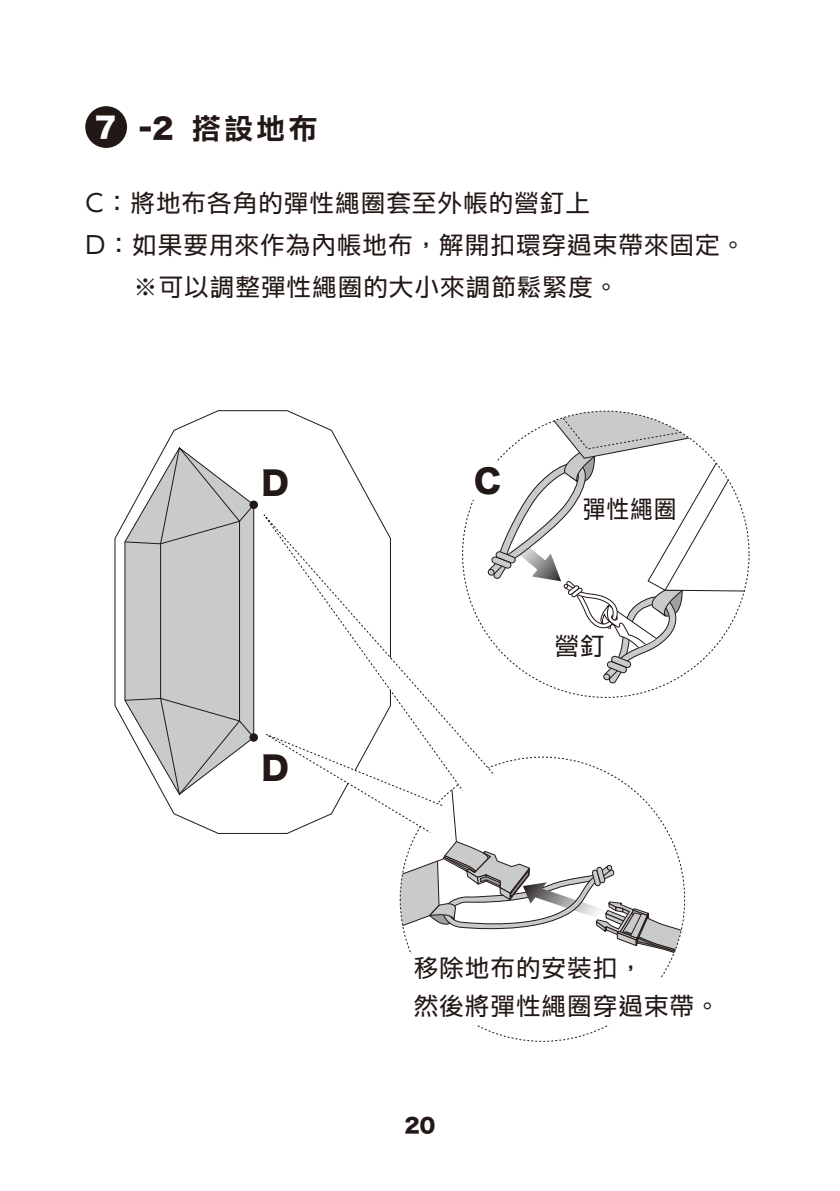
<style>
.page{position:relative;width:840px;height:1191px;background:#fff}
.page>*{position:absolute;margin:0;border:0;box-sizing:border-box;transform-origin:0 0}
.t1{font:32px "Hira Kaku Std W8";color:#221815}
.t2{font:28px "UD Shin Go Std TC De B";color:#221815}
.t3{font:24px/38px "UD Shin Go Std TC";letter-spacing:.065em;color:#221815}
.t4{font:24px "UD Shin Go Std TC";letter-spacing:.065em;color:#221815;scale:.92 1}
.t5{font:20px "Hira Kaku Std W8";color:#221815}
.s1{font-family:"Hira Kaku Std W8";color:#fff}
.s2{font-family:"Hira Kaku Std W8"}
</style>
<div class="page">
<svg style="left:493px;top:411px;width:255px;height:272px"></svg>
<div style="left:460px;top:462px;width:44px;height:37px;background:#fff"></div>
<svg style="left:114px;top:410px;width:259px;height:313px"></svg>
<svg style="left:124px;top:446px;width:130px;height:98px"></svg>
<hr style="left:160px;top:544px;width:1px;height:154px;background:#221815">
<hr style="left:239px;top:521px;width:1px;height:200px;background:#221815">
<div style="left:249px;top:500px;width:9px;height:9px;background:#221815;border-radius:50%"></div>
<div style="left:85px;top:106px;width:42px;height:42px;background:#221815;border-radius:50%"></div>
<svg style="left:256px;top:505px;width:237px;height:192px"></svg>
<svg style="left:124px;top:697px;width:560px;height:261px"></svg>
<p class="t2" style="left:95px;top:108px;width:224px"><span class="s1">7</span> <span class="s2">-2</span> 搭設地布</p>
<p class="t3" style="left:86px;top:183px;width:505px">C：將地布各角的彈性繩圈套至外帳的營釘上</p>
<p class="t3" style="left:86px;top:225px;width:660px">D：如果要用來作為內帳地布，解開扣環穿過束帶來固定。</p>
<p class="t3" style="left:133px;top:267px;width:486px">※可以調整彈性繩圈的大小來調節鬆緊度。</p>
<h1 class="t1" style="left:261px;top:465px;width:29px">D</h1>
<h1 class="t1" style="left:474px;top:463px;width:29px">C</h1>
<h1 class="t1" style="left:261px;top:749px;width:29px">D</h1>
<p class="t4" style="left:583px;top:492px;width:103px">彈性繩圈</p>
<p class="t3" style="left:554px;top:626px;width:51px">營釘</p>
<p class="t3" style="left:414px;top:947px;width:307px">移除地布的安裝扣，<br>然後將彈性繩圈穿過束帶。</p>
<p class="t5" style="left:404px;top:1114px;width:32px">20</p>
</div>
